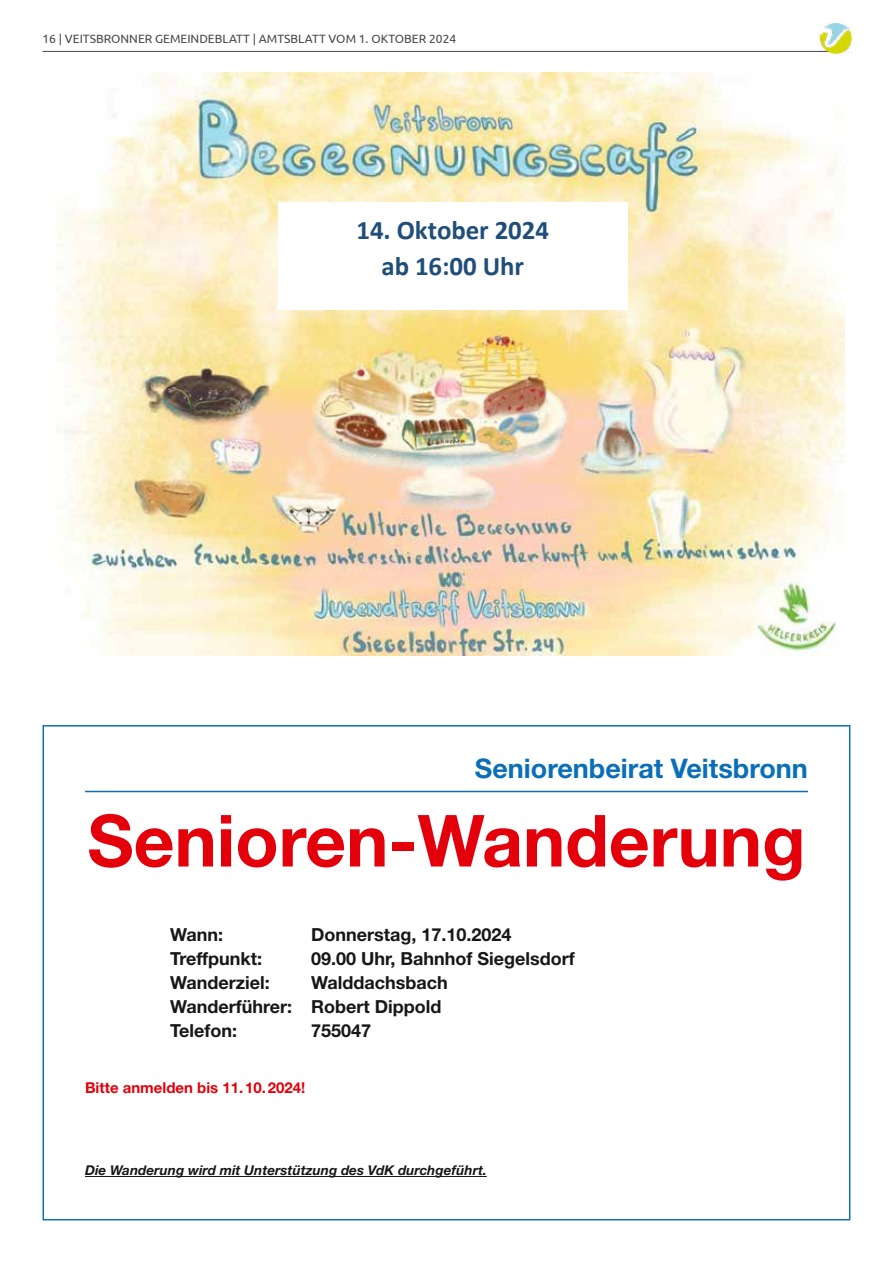
<style>
.page{position:relative;width:893px;height:1263px;background:#fff}
.page>*{position:absolute;margin:0;border:0;box-sizing:border-box;transform-origin:0 0}
.t1{font:700 72px "Helvetica Neue LT Std";color:#e3000b}
.t2{font:700 27px "Helvetica Neue LT Std";color:#0b6fb8}
.t3{font:700 26.85px/35.2px "Calibri";letter-spacing:-.005em;color:#1f4e79;text-align:center}
.t4{font:700 18px/24px "Helvetica Neue LT Std";color:#181716}
.t5{font:700 15px "Helvetica Neue LT Std";color:#e3000b}
.t6{font:italic 700 13.5px "Helvetica Neue LT Std";color:#181716}
.t7{font:12px "Ubuntu";color:#484847}
</style>
<div class="page">
<hr style="left:43px;top:51px;width:786px;height:1px;background:#484847">
<img style="left:818px;top:23px;width:33px;height:31px">
<img style="left:57px;top:72px;width:788px;height:583px">
<div style="left:278px;top:202px;width:350px;height:107px;background:#fff"></div>
<hr style="left:85px;top:791px;width:723px;height:1px;background:#0b6fb8">
<hr style="left:85px;top:1176px;width:402px;height:1px;background:#181716">
<p class="t7" style="left:43px;top:32px;width:415px">16 | VEITSBRONNER GEMEINDEBLATT | AMTSBLATT VOM 1. OKTOBER 2024</p>
<h3 class="t3" style="left:357px;top:212px;width:194px">14. Oktober 2024 ab 16:00 Uhr</h3>
<h2 class="t2" style="left:475px;top:752px;width:335px">Seniorenbeirat Veitsbronn</h2>
<h1 class="t1" style="left:87px;top:796px;width:720px">Senioren-Wanderung</h1>
<p class="t4" style="left:170px;top:922px;width:55px">Wann:</p>
<p class="t4" style="left:311px;top:922px;width:202px">Donnerstag, 17.10.2024</p>
<p class="t4" style="left:170px;top:946px;width:94px">Treffpunkt:</p>
<p class="t4" style="left:311px;top:946px;width:265px">09.00 Uhr, Bahnhof Siegelsdorf</p>
<p class="t4" style="left:170px;top:970px;width:101px">Wanderziel:</p>
<p class="t4" style="left:170px;top:970px;width:279px;text-indent:141px">Walddachsbach<br>Wanderführer: Robert Dippold<br>Telefon:</p>
<p class="t4" style="left:311px;top:1018px;width:62px">755047</p>
<p class="t5" style="left:85px;top:1078px;width:222px">Bitte anmelden bis 11.10.2024!</p>
<p class="t6" style="left:85px;top:1162px;width:403px">Die Wanderung wird mit Unterstützung des VdK durchgeführt.</p>
</div>
